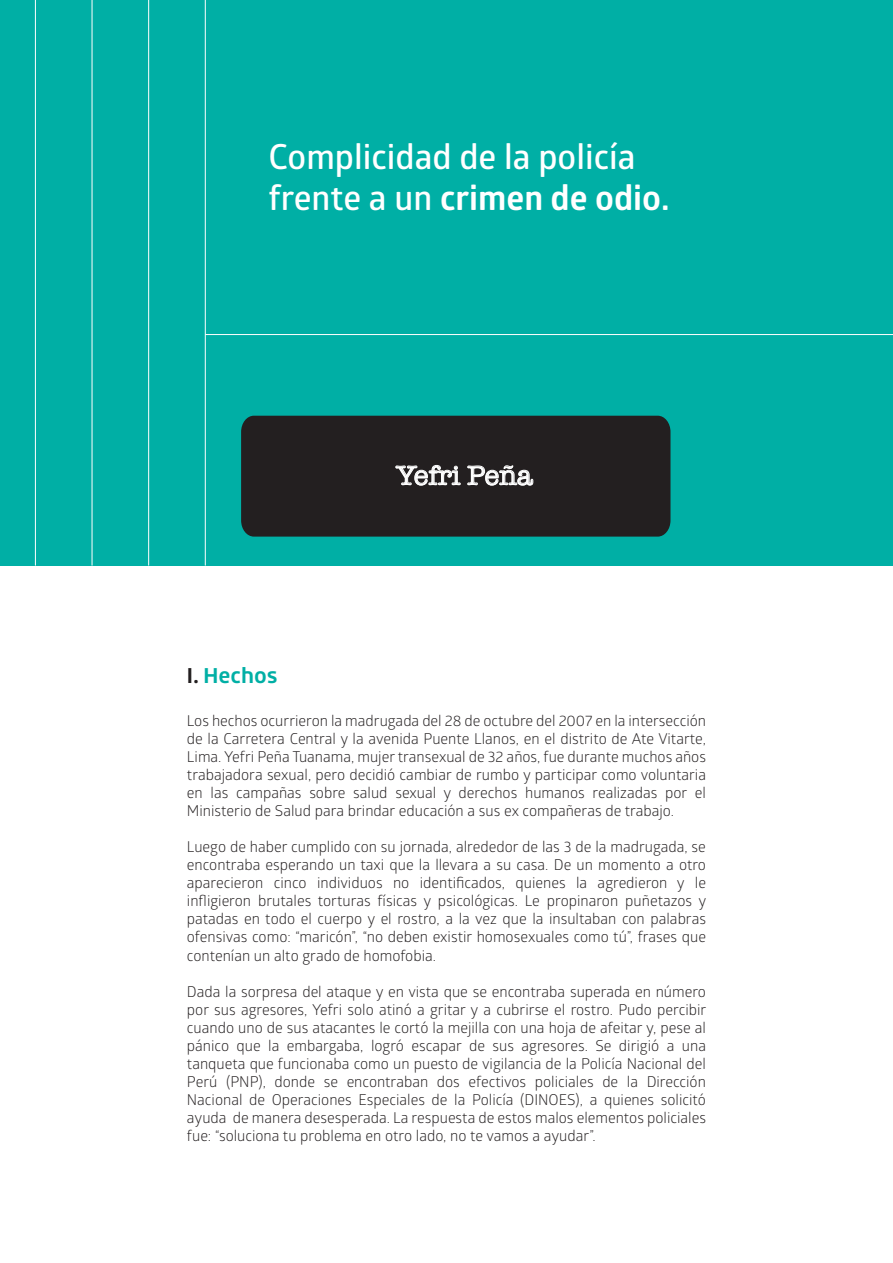
<style>
.page{position:relative;width:893px;height:1263px;background:#fff}
.page>*{position:absolute;margin:0;border:0;box-sizing:border-box;transform-origin:0 0}
.t1{font:600 34.5px/41.4px "Glober";color:#fff}
.t2{font:27.75px "American Typewriter";color:#fff}
.t3{font:700 21px "Roihu";color:#00afa5}
.t4{font:15px/18px "Glober";color:#231f20;text-align:justify}
.s1{font-weight:700}
.s2{color:#231f20}
</style>
<div class="page">
<div style="left:0;top:0;width:893px;height:565px;background:#00afa5"></div>
<hr style="left:35px;top:0;width:1px;height:565px;background:#fff">
<hr style="left:92px;top:0;width:1px;height:565px;background:#fff">
<hr style="left:148px;top:0;width:1px;height:565px;background:#fff">
<hr style="left:205px;top:0;width:1px;height:565px;background:#fff">
<hr style="left:205px;top:334px;width:688px;height:1px;background:#fff">
<div style="left:241px;top:416px;width:429px;height:121px;background:#231f20"></div>
<svg style="left:395px;top:415px;width:66px;height:70px"></svg>
<svg style="left:467px;top:465px;width:66px;height:20px"></svg>
<h1 class="t1" style="left:268px;top:135px;width:403px">Complicidad de la policía frente a un <span class="s1">crimen de odio.</span></h1>
<h2 class="t2" style="left:396px;top:454px;width:138px">Yefri Peña</h2>
<h3 class="t3" style="left:187px;top:664px;width:92px"><span class="s2">I.</span> Hechos</h3>
<p class="t4" style="left:187px;top:711px;width:521px">Los hechos ocurrieron la madrugada del 28 de octubre del 2007 en la intersección de la Carretera Central y la avenida Puente Llanos, en el distrito de Ate Vitarte, Lima. Yefri Peña Tuanama, mujer transexual de 32 años, fue durante muchos años trabajadora sexual, pero decidió cambiar de rumbo y participar como voluntaria en las campañas sobre salud sexual y derechos humanos realizadas por el Ministerio de Salud para brindar educación a sus ex compañeras de trabajo.</p>
<p class="t4" style="left:187px;top:837px;width:521px">Luego de haber cumplido con su jornada, alrededor de las 3 de la madrugada, se encontraba esperando un taxi que la llevara a su casa. De un momento a otro aparecieron cinco individuos no identificados, quienes la agredieron y le infligieron brutales torturas físicas y psicológicas. Le propinaron puñetazos y patadas en todo el cuerpo y el rostro, a la vez que la insultaban con palabras ofensivas como: “maricón”, “no deben existir homosexuales como tú”, frases que contenían un alto grado de homofobia.</p>
<p class="t4" style="left:187px;top:981px;width:521px">Dada la sorpresa del ataque y en vista que se encontraba superada en número por sus agresores, Yefri solo atinó a gritar y a cubrirse el rostro. Pudo percibir cuando uno de sus atacantes le cortó la mejilla con una hoja de afeitar y, pese al pánico que la embargaba, logró escapar de sus agresores. Se dirigió a una tanqueta que funcionaba como un puesto de vigilancia de la Policía Nacional del Perú (PNP), donde se encontraban dos efectivos policiales de la Dirección Nacional de Operaciones Especiales de la Policía (DINOES), a quienes solicitó ayuda de manera desesperada. La respuesta de estos malos elementos policiales fue: “soluciona tu problema en otro lado, no te vamos a ayudar”.</p>
</div>
